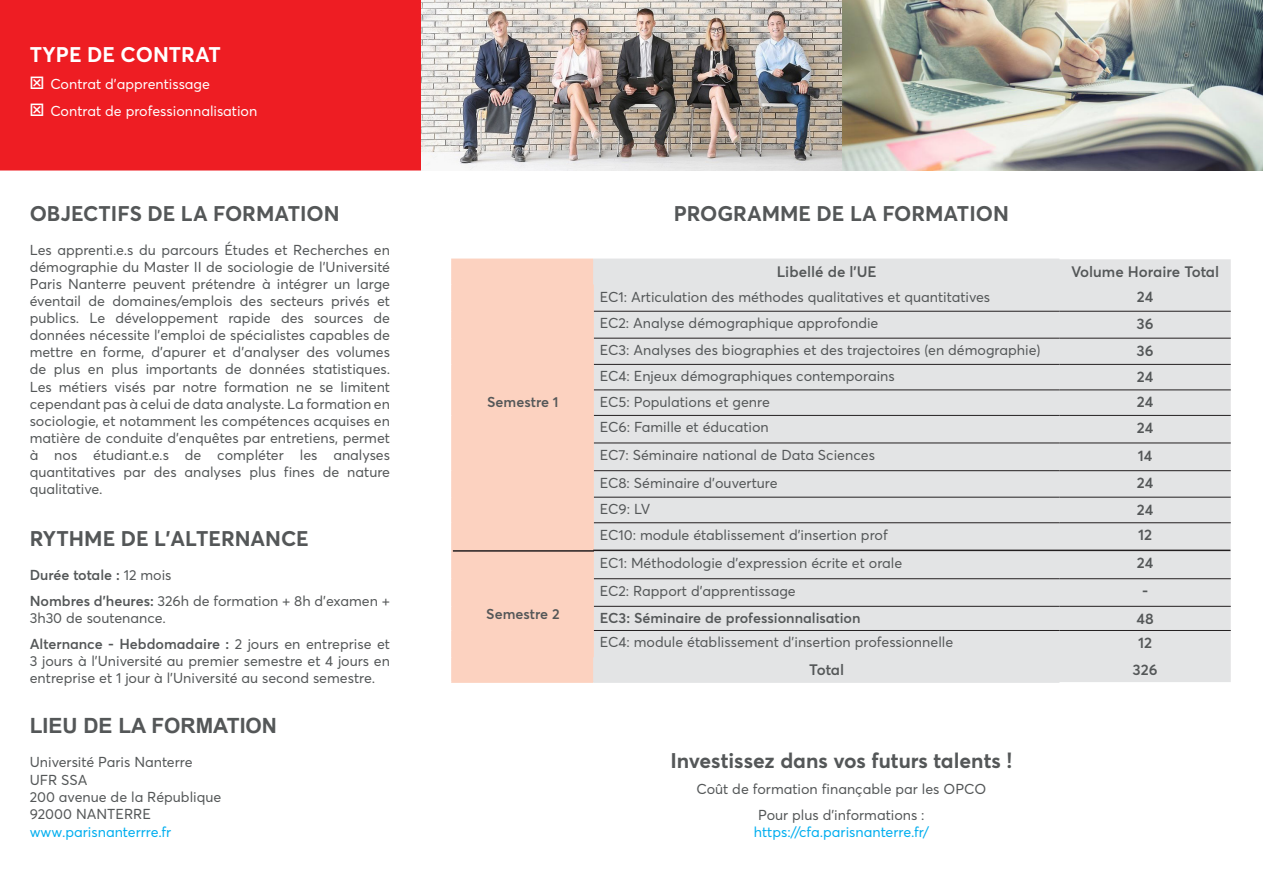
<style>
.page{position:relative;width:1263px;height:893px;background:#fff}
.page>*{position:absolute;margin:0;border:0;box-sizing:border-box;transform-origin:0 0}
.t1{font:700 21px "Averta";color:#545758}
.t2{font:700 21px "Arial";color:#545758}
.t3{font:700 21px "Averta";color:#fff}
.t4{font:600 15px "Averta";color:#545758}
.t5{font:14.25px/17.1px "Averta";color:#545758;text-align:justify}
.t6{font:600 14.25px "Averta";color:#545758}
.t7{font:14.25px "Averta";color:#fff}
.t8{font:14.25px "Averta";color:#00aeef}
.s1{font-size:22.5px}
.s2{font-weight:400}
.s3{font-weight:600}
</style>
<div class="page">
<div style="left:0;top:0;width:421px;height:171px;background:#ee1d23"></div>
<img style="left:421px;top:0;width:842px;height:171px">
<div style="left:453px;top:260px;width:141px;height:421px;background:#fcd2c0"></div>
<div style="left:594px;top:259px;width:637px;height:423px;background:#e3e4e5"></div>
<hr style="left:453px;top:550px;width:141px;height:2px;background:#231f20">
<hr style="left:451px;top:259px;width:142px;height:1px;background:#fcd2c0">
<hr style="left:451px;top:260px;width:2px;height:25px;background:#fcd2c0">
<hr style="left:451px;top:285px;width:2px;height:26px;background:#fcd2c0">
<hr style="left:451px;top:311px;width:2px;height:27px;background:#fcd2c0">
<hr style="left:451px;top:338px;width:2px;height:26px;background:#fcd2c0">
<hr style="left:451px;top:364px;width:2px;height:26px;background:#fcd2c0">
<hr style="left:451px;top:390px;width:2px;height:25px;background:#fcd2c0">
<hr style="left:451px;top:415px;width:2px;height:28px;background:#fcd2c0">
<hr style="left:451px;top:443px;width:2px;height:28px;background:#fcd2c0">
<hr style="left:451px;top:471px;width:2px;height:26px;background:#fcd2c0">
<hr style="left:451px;top:497px;width:2px;height:26px;background:#fcd2c0">
<hr style="left:451px;top:523px;width:2px;height:28px;background:#fcd2c0">
<hr style="left:451px;top:551px;width:2px;height:28px;background:#fcd2c0">
<hr style="left:451px;top:579px;width:2px;height:27px;background:#fcd2c0">
<hr style="left:451px;top:606px;width:2px;height:24px;background:#fcd2c0">
<hr style="left:451px;top:630px;width:2px;height:27px;background:#fcd2c0">
<hr style="left:451px;top:657px;width:2px;height:24px;background:#fcd2c0">
<hr style="left:451px;top:681px;width:142px;height:2px;background:#fcd2c0">
<hr style="left:593px;top:259px;width:466px;height:1px;background:#e3e4e5">
<hr style="left:593px;top:260px;width:2px;height:25px;background:#e3e4e5">
<hr style="left:593px;top:657px;width:2px;height:24px;background:#e3e4e5">
<hr style="left:593px;top:681px;width:466px;height:2px;background:#e3e4e5">
<hr style="left:594px;top:311px;width:465px;height:1px;background:#231f20">
<hr style="left:1059px;top:311px;width:172px;height:1px;background:#231f20">
<hr style="left:594px;top:338px;width:465px;height:1px;background:#231f20">
<hr style="left:1059px;top:338px;width:172px;height:1px;background:#231f20">
<hr style="left:594px;top:364px;width:465px;height:1px;background:#231f20">
<hr style="left:1059px;top:364px;width:172px;height:1px;background:#231f20">
<hr style="left:594px;top:389px;width:465px;height:1px;background:#231f20">
<hr style="left:1059px;top:389px;width:172px;height:1px;background:#231f20">
<hr style="left:594px;top:415px;width:465px;height:1px;background:#231f20">
<hr style="left:1059px;top:415px;width:172px;height:1px;background:#231f20">
<hr style="left:594px;top:443px;width:465px;height:1px;background:#231f20">
<hr style="left:1059px;top:443px;width:172px;height:1px;background:#231f20">
<hr style="left:594px;top:470px;width:465px;height:1px;background:#231f20">
<hr style="left:1059px;top:470px;width:172px;height:1px;background:#231f20">
<hr style="left:594px;top:497px;width:465px;height:1px;background:#231f20">
<hr style="left:1059px;top:497px;width:172px;height:1px;background:#231f20">
<hr style="left:594px;top:522px;width:465px;height:1px;background:#231f20">
<hr style="left:1059px;top:522px;width:172px;height:1px;background:#231f20">
<hr style="left:594px;top:578px;width:465px;height:1px;background:#231f20">
<hr style="left:1059px;top:578px;width:172px;height:1px;background:#231f20">
<hr style="left:594px;top:606px;width:465px;height:1px;background:#231f20">
<hr style="left:1059px;top:606px;width:172px;height:1px;background:#231f20">
<hr style="left:594px;top:630px;width:465px;height:1px;background:#231f20">
<hr style="left:1059px;top:630px;width:172px;height:1px;background:#231f20">
<hr style="left:1059px;top:550px;width:172px;height:1px;background:#e3e4e5">
<hr style="left:593px;top:550px;width:637px;height:1px;background:#231f20">
<p class="t3" style="left:30px;top:41px;width:193px">TYPE DE CONTRAT</p>
<p class="t7" style="left:30px;top:75px;width:182px"><span class="s1">☒</span> Contrat d’apprentissage</p>
<p class="t7" style="left:30px;top:102px;width:229px"><span class="s1">☒</span> Contrat de professionnalisation</p>
<p class="t1" style="left:30px;top:200px;width:311px">OBJECTIFS DE LA FORMATION</p>
<p class="t5" style="left:30px;top:241px;width:362px">Les apprenti.e.s du parcours Études et Recherches en démographie du Master II de sociologie de l’Université Paris Nanterre peuvent prétendre à intégrer un large éventail de domaines/emplois des secteurs privés et</p>
<p class="t5" style="left:30px;top:309px;width:362px">publics. Le développement rapide des sources de</p>
<p class="t5" style="left:30px;top:327px;width:362px">données nécessite l’emploi de spécialistes capables de mettre en forme, d’apurer et d’analyser des volumes de plus en plus importants de données statistiques.<br>Les métiers visés par notre formation ne se limitent</p>
<p class="t5" style="left:30px;top:395px;width:362px">cependant pas à celui de data analyste. La formation en sociologie, et notamment les compétences acquises en matière de conduite d’enquêtes par entretiens, permet</p>
<p class="t5" style="left:30px;top:446px;width:362px">à nos étudiant.e.s de compléter les analyses</p>
<p class="t5" style="left:30px;top:463px;width:362px">quantitatives par des analyses plus fines de nature qualitative.</p>
<p class="t1" style="left:30px;top:525px;width:281px">RYTHME DE L’ALTERNANCE</p>
<p class="t6" style="left:30px;top:566px;width:143px">Durée totale : <span class="s2">12 mois</span></p>
<p class="t5" style="left:30px;top:592px;width:362px"><span class="s3">Nombres d’heures:</span> 326h de formation + 8h d’examen +<br>3h30 de soutenance.</p>
<p class="t5" style="left:30px;top:635px;width:362px"><span class="s3">Alternance - Hebdomadaire :</span> 2 jours en entreprise et 3 jours à l’Université au premier semestre et 4 jours en entreprise et 1 jour à l’Université au second semestre.</p>
<p class="t2" style="left:30px;top:712px;width:249px">LIEU DE LA FORMATION</p>
<p class="t5" style="left:30px;top:754px;width:164px">Université Paris Nanterre</p>
<p class="t5" style="left:30px;top:771px;width:59px">UFR SSA</p>
<p class="t5" style="left:30px;top:788px;width:193px">200 avenue de la République</p>
<p class="t5" style="left:30px;top:805px;width:123px">92000 NANTERRE</p>
<p class="t8" style="left:30px;top:823px;width:143px">www.parisnanterrre.fr</p>
<p class="t6" style="left:487px;top:393px;width:73px">Semestre 1</p>
<p class="t6" style="left:486px;top:605px;width:75px">Semestre 2</p>
<p class="t1" style="left:674px;top:200px;width:337px">PROGRAMME DE LA FORMATION</p>
<p class="t4" style="left:777px;top:262px;width:101px">Libellé de l'UE</p>
<p class="t4" style="left:1071px;top:262px;width:150px">Volume Horaire Total</p>
<p class="t5" style="left:600px;top:288px;width:392px">EC1: Articulation des méthodes qualitatives et quantitatives</p>
<p class="t4" style="left:1137px;top:287px;width:18px">24</p>
<p class="t5" style="left:600px;top:315px;width:280px">EC2: Analyse démographique approfondie</p>
<p class="t4" style="left:1136px;top:314px;width:19px">36</p>
<p class="t5" style="left:600px;top:341px;width:442px">EC3: Analyses des biographies et des trajectoires (en démographie)</p>
<p class="t4" style="left:1136px;top:341px;width:19px">36</p>
<p class="t5" style="left:600px;top:368px;width:296px">EC4: Enjeux démographiques contemporains</p>
<p class="t4" style="left:1137px;top:367px;width:18px">24</p>
<p class="t5" style="left:600px;top:393px;width:171px">EC5: Populations et genre</p>
<p class="t4" style="left:1137px;top:393px;width:18px">24</p>
<p class="t5" style="left:600px;top:419px;width:170px">EC6: Famille et éducation</p>
<p class="t4" style="left:1137px;top:418px;width:18px">24</p>
<p class="t5" style="left:600px;top:446px;width:277px">EC7: Séminaire national de Data Sciences</p>
<p class="t4" style="left:1138px;top:446px;width:16px">14</p>
<p class="t5" style="left:600px;top:474px;width:179px">EC8: Séminaire d’ouverture</p>
<p class="t4" style="left:1137px;top:473px;width:18px">24</p>
<p class="t5" style="left:600px;top:500px;width:52px">EC9: LV</p>
<p class="t4" style="left:1137px;top:500px;width:18px">24</p>
<p class="t5" style="left:600px;top:526px;width:289px">EC10: module établissement d’insertion prof</p>
<p class="t4" style="left:1138px;top:526px;width:15px">12</p>
<p class="t5" style="left:600px;top:554px;width:304px">EC1: Méthodologie d’expression écrite et orale</p>
<p class="t4" style="left:1137px;top:554px;width:18px">24</p>
<p class="t5" style="left:600px;top:582px;width:197px">EC2: Rapport d’apprentissage</p>
<p class="t4" style="left:1142px;top:582px;width:8px">-</p>
<p class="t6" style="left:600px;top:609px;width:262px">EC3: Séminaire de professionnalisation</p>
<p class="t4" style="left:1136px;top:609px;width:19px">48</p>
<p class="t5" style="left:600px;top:634px;width:355px">EC4: module établissement d'insertion professionnelle</p>
<p class="t4" style="left:1138px;top:633px;width:15px">12</p>
<p class="t4" style="left:809px;top:660px;width:36px">Total</p>
<p class="t4" style="left:1133px;top:660px;width:26px">326</p>
<p class="t1" style="left:670px;top:747px;width:343px">Investissez dans vos futurs talents !</p>
<p class="t5" style="left:696px;top:780px;width:291px">Coût de formation finançable par les OPCO</p>
<p class="t5" style="left:758px;top:806px;width:168px">Pour plus d’informations :</p>
<p class="t8" style="left:754px;top:823px;width:177px">https://cfa.parisnanterre.fr/</p>
</div>
